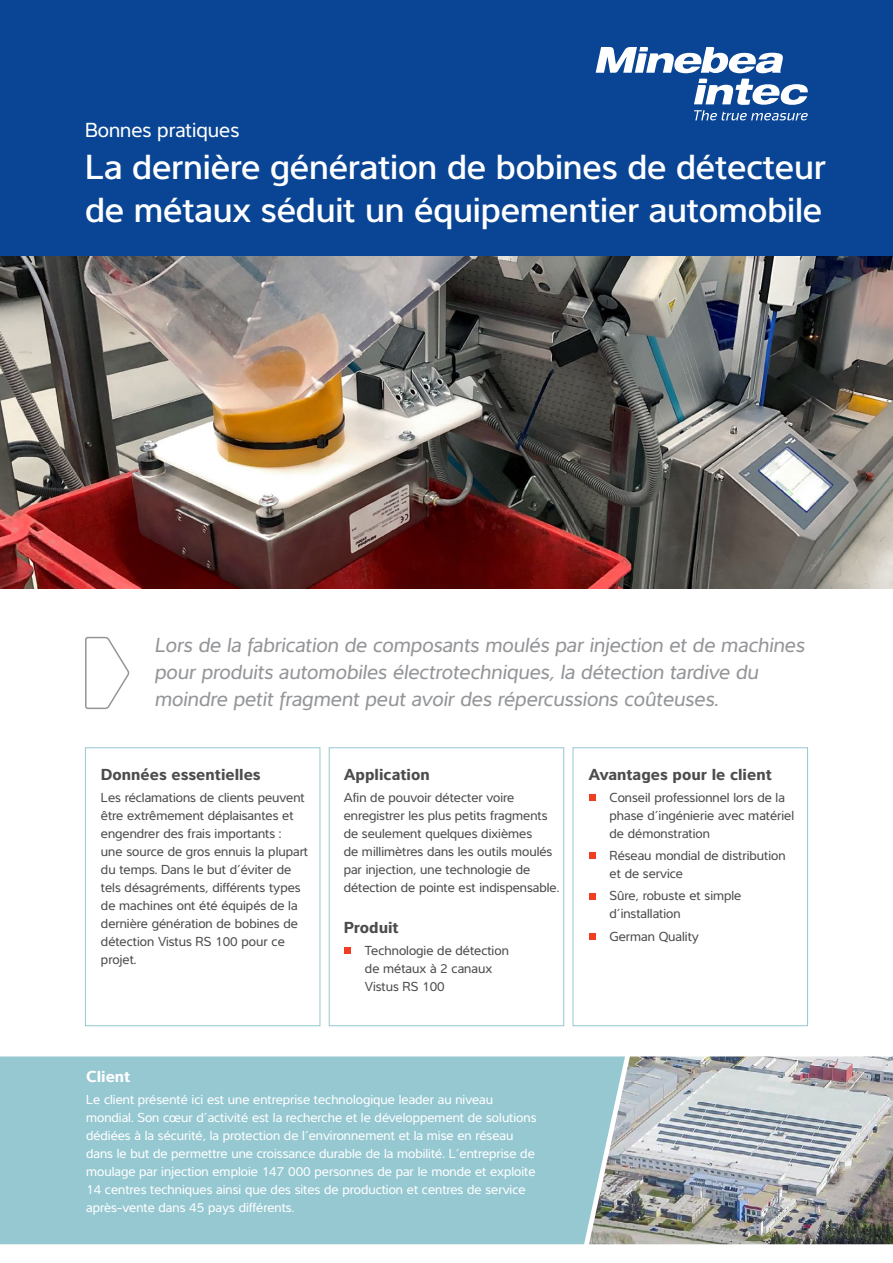
<style>
.page{position:relative;width:893px;height:1263px;background:#fff}
.page>*{position:absolute;margin:0;border:0;box-sizing:border-box;transform-origin:0 0}
.t1{font:500 36px/43.2px "Interval Pro";letter-spacing:-.005em;color:#fff}
.t2{font:italic 21px/27px "Interval Pro";color:#939598}
.t3{font:21px "Interval Pro";color:#fff}
.t4{font:700 16.5px "Interval Pro";color:#4b4c4d}
.t5{font:700 16.5px "Interval Pro";color:#fff}
.t6{font:13.5px/18px "Interval Pro";color:#4b4c4d}
.t7{font:13.5px/18px "Interval Pro";color:#fff}
</style>
<div class="page">
<div style="left:0;top:1056px;width:589px;height:188px;background:#96c8d2"></div>
<svg style="left:85px;top:636px;width:45px;height:74px"></svg>
<div style="left:0;top:0;width:893px;height:261px;background:#094594"></div>
<img style="left:0;top:256px;width:893px;height:332px">
<img style="left:589px;top:1056px;width:304px;height:188px">
<svg style="left:596px;top:47px;width:187px;height:26px"></svg>
<svg style="left:694px;top:79px;width:114px;height:42px"></svg>
<div style="left:85px;top:747px;width:235px;height:279px;border:1px solid #96c8d2"></div>
<div style="left:329px;top:747px;width:235px;height:279px;border:1px solid #96c8d2"></div>
<div style="left:573px;top:747px;width:235px;height:279px;border:1px solid #96c8d2"></div>
<div style="left:344px;top:947px;width:7px;height:7px;background:#ef3e22"></div>
<div style="left:589px;top:794px;width:6px;height:7px;background:#ef3e22"></div>
<div style="left:589px;top:852px;width:6px;height:7px;background:#ef3e22"></div>
<div style="left:589px;top:892px;width:6px;height:7px;background:#ef3e22"></div>
<div style="left:589px;top:933px;width:6px;height:7px;background:#ef3e22"></div>
<h2 class="t3" style="left:85px;top:114px;width:156px">Bonnes pratiques</h2>
<h1 class="t1" style="left:85px;top:141px;width:742px">La dernière génération de bobines de détecteur de métaux séduit un équipementier automobile</h1>
<h2 class="t2" style="left:154px;top:631px;width:651px">Lors de la fabrication de composants moulés par injection et de machines pour produits automobiles électrotechniques, la détection tardive du moindre petit fragment peut avoir des répercussions coûteuses.</h2>
<p class="t4" style="left:101px;top:761px;width:161px">Données essentielles</p>
<p class="t6" style="left:101px;top:788px;width:209px">Les réclamations de clients peuvent être extrêmement déplaisantes et engendrer des frais importants :<br>une source de gros ennuis la plupart du temps. Dans le but d’éviter de tels désagréments, différents types de machines ont été équipés de la dernière génération de bobines de détection Vistus RS 100 pour ce projet.</p>
<p class="t4" style="left:344px;top:761px;width:88px">Application</p>
<p class="t6" style="left:344px;top:788px;width:217px">Afin de pouvoir détecter voire enregistrer les plus petits fragments de seulement quelques dixièmes<br>de millimètres dans les outils moulés par injection, une technologie de détection de pointe est indispensable.</p>
<p class="t4" style="left:344px;top:914px;width:57px">Produit</p>
<p class="t6" style="left:365px;top:941px;width:145px">Technologie de détection de métaux à 2 canaux<br>Vistus RS 100</p>
<p class="t4" style="left:589px;top:761px;width:185px">Avantages pour le client</p>
<p class="t6" style="left:610px;top:788px;width:186px">Conseil professionnel lors de la phase d’ingénierie avec matériel de démonstration</p>
<p class="t6" style="left:610px;top:846px;width:177px">Réseau mondial de distribution et de service</p>
<p class="t6" style="left:610px;top:886px;width:133px">Sûre, robuste et simple d’installation</p>
<p class="t6" style="left:610px;top:926px;width:91px">German Quality</p>
<p class="t5" style="left:86px;top:1063px;width:46px">Client</p>
<p class="t7" style="left:86px;top:1090px;width:452px">Le client présenté ici est une entreprise technologique leader au niveau mondial. Son cœur d’activité est la recherche et le développement de solutions dédiées à la sécurité, la protection de l’environnement et la mise en réseau dans le but de permettre une croissance durable de la mobilité. L’entreprise de moulage par injection emploie 147 000 personnes de par le monde et exploite 14 centres techniques ainsi que des sites de production et centres de service après-vente dans 45 pays différents.</p>
</div>
